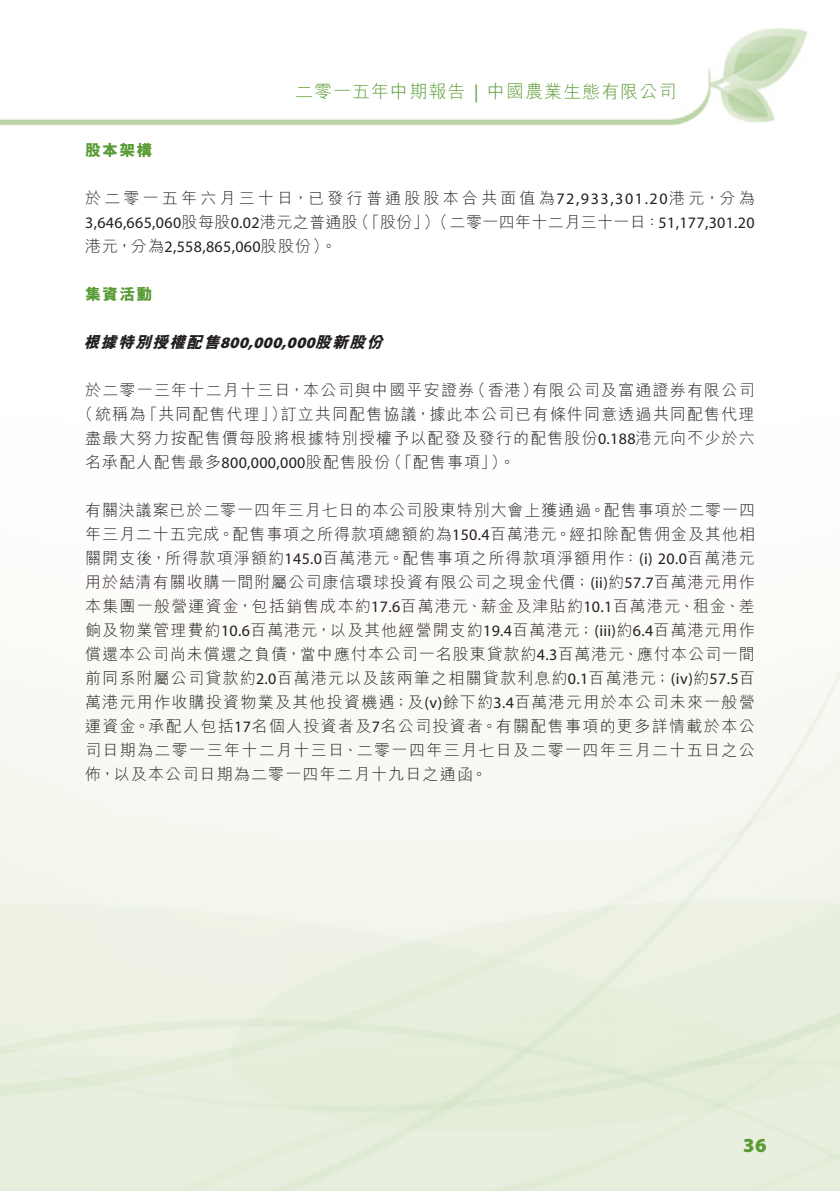
<style>
.page{position:relative;width:840px;height:1191px;background:#fff}
.page>*{position:absolute;margin:0;border:0;box-sizing:border-box;transform-origin:0 0}
.t1{font:900 20px "Myriad Pro";color:#589b34}
.t2{font:300 18px "M Hei HK";letter-spacing:.055em;color:#589b34}
.t3{font:18px "Myriad Pro";color:#589b34}
.Body_Text{font:300 16px/24px "M Hei HK";letter-spacing:.07em;color:#231f20}
.Body_Text-2{font:300 16px/24px "M Hei HK";letter-spacing:.2em;color:#231f20;text-align:right}
.Body_Text-3{font:16px/24px "Myriad Pro";letter-spacing:.02em;color:#231f20}
.Heading_3{font:italic 800 16px "M Hei HK";color:#231f20}
.Heading_3-2{font:italic 900 16px "Myriad Pro";color:#231f20}
.Heading_2{font:800 16px "M Hei HK";letter-spacing:.07em;color:#589b34}
.s1{font-family:"Myriad Pro";font-weight:400}
.s2{font-family:"M Hei HK";font-weight:300}
</style>
<div class="page">
<img style="left:1px;top:53px;width:799px;height:73px">
<img style="left:0;top:0;width:1px;height:1191px">
<img style="left:0;top:0;width:1px;height:142px">
<hr style="left:0;top:5px;width:1px;height:48px;background:#fff">
<p class="t2" style="left:295px;top:82px;width:172px">二零一五年中期報告</p>
<p class="t3" style="left:474px;top:81px;width:6px">|</p>
<p class="t2" style="left:487px;top:82px;width:191px">中國農業生態有限公司</p>
<p class="Heading_2" style="left:85px;top:142px;width:69px">股本架構</p>
<p class="Body_Text-2" style="left:85px;top:186px;width:670px">於二零一五年六月三十日，已發行普通股股本合共面值為<span class="s1">72,933,301.20</span>港元，分為（「股份」）（二零一四年十二月三十一日：<span class="s1">51,177,301.20</span></p>
<p class="Body_Text-3" style="left:85px;top:210px;width:274px">3,646,665,060<span class="s2">股每股</span>0.02<span class="s2">港元之普通股港元，分為</span>2,558,865,060<span class="s2">股股份。(</span></p>
<p class="Heading_2" style="left:85px;top:286px;width:69px">集資活動</p>
<p class="Heading_3" style="left:315px;top:334px;width:73px">股新股份</p>
<p class="Heading_3" style="left:83px;top:334px;width:141px">根據特別授權配售</p>
<p class="Heading_3-2" style="left:220px;top:332px;width:102px">800,000,000</p>
<p class="Body_Text" style="left:469px;top:378px;width:70px">（香港）</p>
<p class="Body_Text" style="left:280px;top:378px;width:475px;text-indent:-195px">於二零一三年十二月十三日，本公司與中國平安證券<br>訂立共同配售協議，據此本公司已有條件同意透過共同配售代理</p>
<p class="Body_Text" style="left:531px;top:378px;width:224px">有限公司及富通證券有限公司</p>
<p class="Body_Text" style="left:77px;top:402px;width:70px">（統稱為</p>
<p class="Body_Text" style="left:85px;top:426px;width:670px">盡最大努力按配售價每股將根據特別授權予以配發及發行的配售股份<span class="s1">0.188</span>港元向不少於六</p>
<p class="Body_Text" style="left:490px;top:450px;width:26px">。(</p>
<p class="Body_Text" style="left:142px;top:402px;width:146px">「共同配售代理」）</p>
<p class="Body_Text" style="left:386px;top:450px;width:112px">（「配售事項「</p>
<p class="Body_Text" style="left:85px;top:450px;width:307px">名承配人配售最多<span class="s1">800,000,000</span>股配售股份</p>
<p class="Body_Text" style="left:85px;top:498px;width:671px;text-align:justify">有關決議案已於二零一四年三月七日的本公司股東特別大會上獲通過。配售事項於二零一四年三月二十五完成。配售事項之所得款項總額約為<span class="s1">150.4</span>百萬港元。經扣除配售佣金及其他相關開支後，所得款項淨額約<span class="s1">145.0</span>百萬港元。配售事項之所得款項淨額用作： <span class="s1">)i( 20.0</span>百萬港元用於結清有關收購一間附屬公司康信環球投資有限公司之現金代價；<span class="s1">(</span> 約<span class="s1">)i i 57.7</span>百萬港元用作本集團一般營運資金，包括銷售成本約<span class="s1">17.6</span>百萬港元、薪金及津貼約<span class="s1">10.1</span>百萬港元、租金、差餉及物業管理費約<span class="s1">10.6</span>百萬港元，以及其他經營開支約<span class="s1">19.4</span>百萬港元；<span class="s1">(iii</span> 約<span class="s1">) 6.4</span>百萬港元用作償還本公司尚未償還之負債，當中應付本公司一名股東貸款約<span class="s1">4.3</span>百萬港元、應付本公司一間前同系附屬公司貸款約<span class="s1">2.0</span>百萬港元以及該兩筆之相關貸款利息約<span class="s1">0.1</span>百萬港元；<span class="s1">(iv</span> 約<span class="s1">) 57.5</span>百萬港元用作收購投資物業及其他投資機遇；及 <span class="s1">)v(</span> 餘下約<span class="s1">3.4</span>百萬港元用於本公司未來一般營運資金。承配人包括<span class="s1">17</span>名個人投資者及<span class="s1">7</span>名公司投資者。有關配售事項的更多詳情載於本公司日期為二零一三年十二月十三日、二零一四年三月七日及二零一四年三月二十五日之公佈，以及本公司日期為二零一四年二月十九日之通函。</p>
<p class="t1" style="left:742px;top:1132px;width:25px">36</p>
</div>
